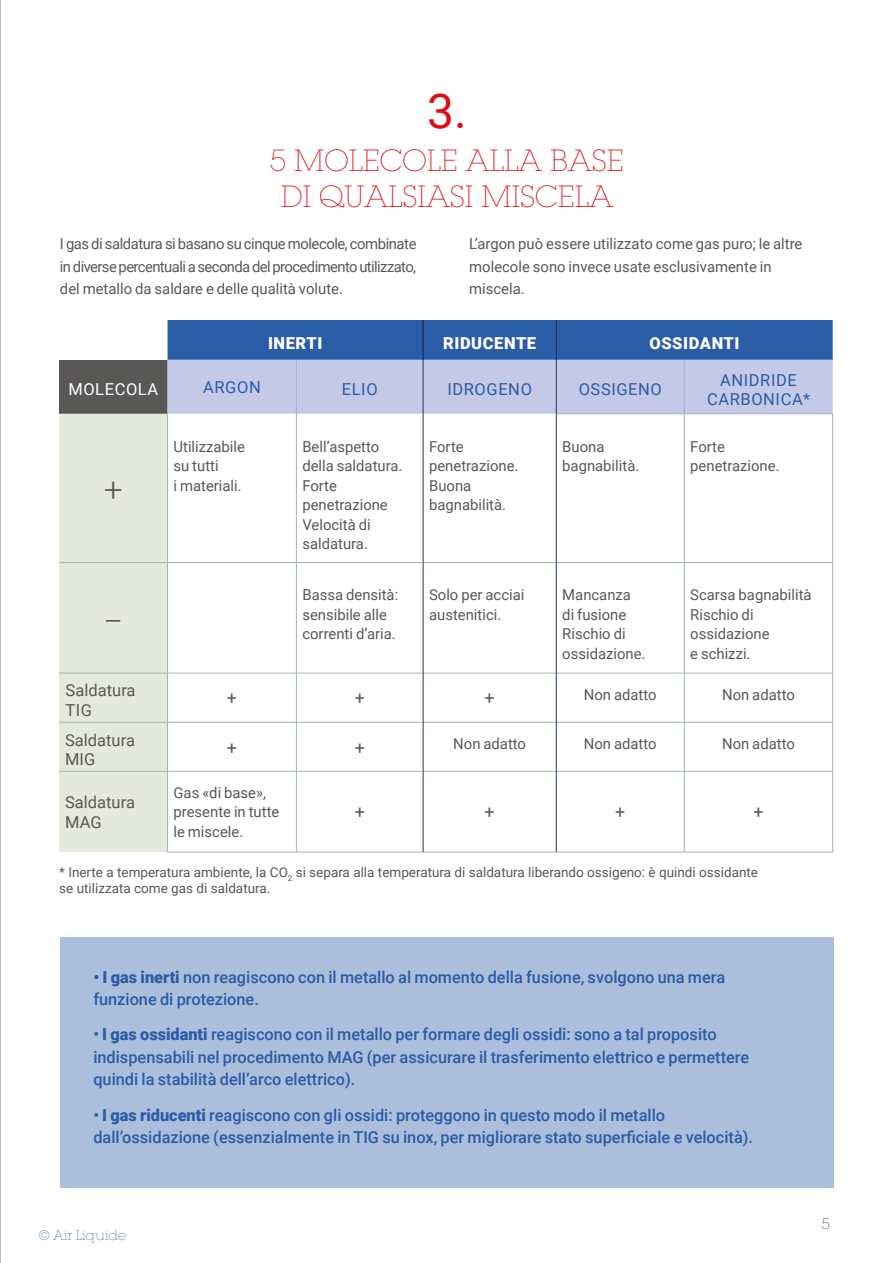
<style>
.page{position:relative;width:893px;height:1263px;background:#fff}
.page>*{position:absolute;margin:0;border:0;box-sizing:border-box;transform-origin:0 0}
.t1{font:48px "Roboto";color:#da0e16}
.t2{font:300 33px "Roboto";color:#595857}
.t3{font:200 30px/36px "Lubalin Graph Std";color:#da0e16;text-align:center}
.t4{font:18px "Roboto";color:#595857}
.t5{font:500 16.5px/22.5px "Roboto";color:#2b5ca6}
.t6{font:16.5px/19.8px "Roboto";letter-spacing:.035em;color:#2b5ca6;text-align:center}
.t7{font:16.5px/19.8px "Roboto";color:#595857}
.t8{font:900 16.5px "Roboto";letter-spacing:.035em;color:#fff}
.t9{font:16.5px "Roboto";letter-spacing:.035em;color:#fff}
.t10{font:15px/19.5px "Roboto";color:#595857}
.t11{font:200 15px "Lubalin Graph Std";color:#1d345c}
.t12{font:13.5px/16.2px "Roboto";color:#595857}
.t13{font:200 13.5px "Lubalin Graph Std";color:#2b5ca6}
.s1{font-weight:900}
</style>
<div class="page">
<div style="left:60px;top:937px;width:773px;height:251px;background:#abbedb"></div>
<div style="left:59px;top:360px;width:109px;height:54px;background:#595857"></div>
<svg style="left:168px;top:320px;width:665px;height:94px;background:#839acb"></svg>
<div style="left:59px;top:414px;width:108px;height:438px;background:#e5e8dc"></div>
<hr style="left:167px;top:414px;width:1px;height:148px;background:#a0b5bc">
<hr style="left:296px;top:414px;width:1px;height:148px;background:#a0b5bc">
<hr style="left:556px;top:413px;width:128px;height:1px;background:#a0b5bc">
<hr style="left:684px;top:413px;width:149px;height:1px;background:#a0b5bc">
<hr style="left:684px;top:414px;width:1px;height:148px;background:#a0b5bc">
<hr style="left:832px;top:414px;width:1px;height:148px;background:#a0b5bc">
<hr style="left:168px;top:562px;width:128px;height:1px;background:#a0b5bc">
<hr style="left:296px;top:562px;width:127px;height:1px;background:#a0b5bc">
<hr style="left:296px;top:563px;width:1px;height:110px;background:#a0b5bc">
<hr style="left:423px;top:562px;width:133px;height:1px;background:#a0b5bc">
<hr style="left:556px;top:562px;width:128px;height:1px;background:#a0b5bc">
<hr style="left:684px;top:562px;width:149px;height:1px;background:#a0b5bc">
<hr style="left:684px;top:563px;width:1px;height:110px;background:#a0b5bc">
<hr style="left:832px;top:563px;width:1px;height:110px;background:#a0b5bc">
<hr style="left:168px;top:673px;width:128px;height:1px;background:#a0b5bc">
<hr style="left:296px;top:673px;width:127px;height:1px;background:#a0b5bc">
<hr style="left:296px;top:673px;width:1px;height:49px;background:#a0b5bc">
<hr style="left:423px;top:673px;width:133px;height:1px;background:#a0b5bc">
<hr style="left:556px;top:673px;width:128px;height:1px;background:#a0b5bc">
<hr style="left:684px;top:673px;width:149px;height:1px;background:#a0b5bc">
<hr style="left:684px;top:673px;width:1px;height:49px;background:#a0b5bc">
<hr style="left:832px;top:673px;width:1px;height:49px;background:#a0b5bc">
<hr style="left:168px;top:722px;width:128px;height:1px;background:#a0b5bc">
<hr style="left:296px;top:722px;width:127px;height:1px;background:#a0b5bc">
<hr style="left:296px;top:722px;width:1px;height:49px;background:#a0b5bc">
<hr style="left:423px;top:722px;width:133px;height:1px;background:#a0b5bc">
<hr style="left:556px;top:722px;width:128px;height:1px;background:#a0b5bc">
<hr style="left:684px;top:722px;width:149px;height:1px;background:#a0b5bc">
<hr style="left:684px;top:722px;width:1px;height:49px;background:#a0b5bc">
<hr style="left:832px;top:722px;width:1px;height:49px;background:#a0b5bc">
<hr style="left:168px;top:771px;width:128px;height:1px;background:#a0b5bc">
<hr style="left:296px;top:771px;width:127px;height:1px;background:#a0b5bc">
<hr style="left:296px;top:771px;width:1px;height:81px;background:#a0b5bc">
<hr style="left:423px;top:771px;width:133px;height:1px;background:#a0b5bc">
<hr style="left:556px;top:771px;width:128px;height:1px;background:#a0b5bc">
<hr style="left:684px;top:771px;width:149px;height:1px;background:#a0b5bc">
<hr style="left:684px;top:771px;width:1px;height:81px;background:#a0b5bc">
<hr style="left:832px;top:771px;width:1px;height:81px;background:#a0b5bc">
<hr style="left:167px;top:852px;width:129px;height:1px;background:#a0b5bc">
<hr style="left:296px;top:852px;width:127px;height:1px;background:#a0b5bc">
<hr style="left:423px;top:852px;width:133px;height:1px;background:#a0b5bc">
<hr style="left:556px;top:852px;width:128px;height:1px;background:#a0b5bc">
<hr style="left:684px;top:852px;width:149px;height:1px;background:#a0b5bc">
<hr style="left:167px;top:360px;width:1px;height:54px;background:#a0b5bc">
<hr style="left:296px;top:360px;width:1px;height:54px;background:#a0b5bc">
<hr style="left:684px;top:360px;width:1px;height:53px;background:#a0b5bc">
<hr style="left:422px;top:320px;width:2px;height:40px;background:#1d345c">
<hr style="left:423px;top:414px;width:1px;height:148px;background:#1d345c">
<hr style="left:423px;top:562px;width:1px;height:111px;background:#1d345c">
<hr style="left:423px;top:673px;width:1px;height:49px;background:#1d345c">
<hr style="left:423px;top:722px;width:1px;height:49px;background:#1d345c">
<hr style="left:423px;top:771px;width:1px;height:81px;background:#1d345c">
<hr style="left:556px;top:414px;width:1px;height:148px;background:#1d345c">
<hr style="left:556px;top:562px;width:1px;height:111px;background:#1d345c">
<hr style="left:556px;top:673px;width:1px;height:49px;background:#1d345c">
<hr style="left:556px;top:722px;width:1px;height:49px;background:#1d345c">
<hr style="left:556px;top:771px;width:1px;height:81px;background:#1d345c">
<hr style="left:556px;top:320px;width:1px;height:40px;background:#1d345c">
<hr style="left:423px;top:360px;width:1px;height:54px;background:#1d345c">
<hr style="left:556px;top:360px;width:1px;height:54px;background:#1d345c">
<hr style="left:59px;top:562px;width:109px;height:1px;background:#a0b5bc">
<hr style="left:167px;top:563px;width:1px;height:110px;background:#a0b5bc">
<hr style="left:59px;top:673px;width:109px;height:1px;background:#a0b5bc">
<hr style="left:167px;top:673px;width:1px;height:49px;background:#a0b5bc">
<hr style="left:59px;top:722px;width:109px;height:1px;background:#a0b5bc">
<hr style="left:167px;top:722px;width:1px;height:49px;background:#a0b5bc">
<hr style="left:59px;top:771px;width:109px;height:1px;background:#a0b5bc">
<hr style="left:167px;top:771px;width:1px;height:81px;background:#a0b5bc">
<hr style="left:0;top:0;width:1px;height:1263px;background:#000">
<h1 class="t1" style="left:427px;top:77px;width:41px">3.</h1>
<h3 class="t3" style="left:270px;top:142px;width:355px">5 MOLECOLE ALLA BASE<br>DI QUALSIASI MISCELA</h3>
<p class="t10" style="left:60px;top:232px;width:358px;line-height:22.5px;text-align:justify">I gas di saldatura si basano su cinque molecole, combinate in diverse percentuali a seconda del procedimento utilizzato, del metallo da saldare e delle qualità volute.</p>
<p class="t10" style="left:469px;top:232px;width:335px;line-height:22.5px">L’argon può essere utilizzato come gas puro; le altre molecole sono invece usate esclusivamente in miscela.</p>
<p class="t8" style="left:268px;top:331px;width:56px">INERTI</p>
<p class="t8" style="left:443px;top:331px;width:95px">RIDUCENTE</p>
<p class="t8" style="left:649px;top:331px;width:92px">OSSIDANTI</p>
<p class="t9" style="left:68px;top:378px;width:91px">MOLECOLA</p>
<p class="t6" style="left:203px;top:377px;width:59px">ARGON</p>
<p class="t6" style="left:342px;top:379px;width:37px">ELIO</p>
<p class="t6" style="left:447px;top:379px;width:86px">IDROGENO</p>
<p class="t6" style="left:579px;top:379px;width:85px">OSSIGENO</p>
<p class="t6" style="left:707px;top:369px;width:105px">ANIDRIDE<br>CARBONICA*</p>
<h2 class="t2" style="left:104px;top:466px;width:20px">+</h2>
<h2 class="t2" style="left:106px;top:585px;width:16px">_</h2>
<p class="t10" style="left:174px;top:436px;width:73px">Utilizzabile su tutti<br>i materiali.</p>
<p class="t10" style="left:302px;top:436px;width:102px">Bell’aspetto della saldatura.<br>Forte penetrazione<br>Velocità di saldatura.</p>
<p class="t10" style="left:429px;top:436px;width:91px">Forte penetrazione.<br>Buona bagnabilità.</p>
<p class="t10" style="left:562px;top:436px;width:79px">Buona bagnabilità.</p>
<p class="t10" style="left:690px;top:436px;width:91px">Forte penetrazione.</p>
<p class="t10" style="left:302px;top:585px;width:97px">Bassa densità: sensibile alle correnti d’aria.</p>
<p class="t10" style="left:429px;top:585px;width:97px">Solo per acciai austenitici.</p>
<p class="t10" style="left:562px;top:585px;width:85px">Mancanza di fusione<br>Rischio di ossidazione.</p>
<p class="t10" style="left:690px;top:585px;width:123px">Scarsa bagnabilità<br>Rischio di ossidazione<br>e schizzi.</p>
<p class="t7" style="left:65px;top:680px;width:72px">Saldatura<br>TIG</p>
<p class="t4" style="left:227px;top:685px;width:12px">+</p>
<p class="t4" style="left:355px;top:685px;width:12px">+</p>
<p class="t4" style="left:485px;top:685px;width:12px">+</p>
<p class="t10" style="left:584px;top:685px;width:74px">Non adatto</p>
<p class="t10" style="left:722px;top:685px;width:74px">Non adatto</p>
<p class="t7" style="left:65px;top:729px;width:71px">Saldatura<br>MIG</p>
<p class="t4" style="left:227px;top:734px;width:12px">+</p>
<p class="t4" style="left:355px;top:734px;width:12px">+</p>
<p class="t10" style="left:453px;top:734px;width:74px">Non adatto</p>
<p class="t10" style="left:584px;top:734px;width:74px">Non adatto</p>
<p class="t10" style="left:722px;top:734px;width:74px">Non adatto</p>
<p class="t7" style="left:65px;top:792px;width:71px">Saldatura<br>MAG</p>
<p class="t10" style="left:174px;top:782px;width:107px">Gas «di base», presente in tutte le miscele.</p>
<p class="t4" style="left:355px;top:799px;width:12px">+</p>
<p class="t4" style="left:485px;top:799px;width:12px">+</p>
<p class="t4" style="left:615px;top:799px;width:12px">+</p>
<p class="t4" style="left:753px;top:799px;width:12px">+</p>
<p class="t12" style="left:59px;top:863px;width:700px">* Inerte a temperatura ambiente, la CO<sub>2</sub> si separa alla temperatura di saldatura liberando ossigeno: è quindi ossidante se utilizzata come gas di saldatura.</p>
<p class="t5" style="left:93px;top:965px;width:633px"><span class="s1">• I gas inerti</span> non reagiscono con il metallo al momento della fusione, svolgono una mera funzione di protezione.</p>
<p class="t5" style="left:93px;top:1023px;width:657px">• <span class="s1">I gas ossidanti</span> reagiscono con il metallo per formare degli ossidi: sono a tal proposito indispensabili nel procedimento MAG (per assicurare il trasferimento elettrico e permettere quindi la stabilità dell’arco elettrico).</p>
<p class="t5" style="left:93px;top:1103px;width:661px">• <span class="s1">I gas riducenti</span> reagiscono con gli ossidi: proteggono in questo modo il metallo dall’ossidazione (essenzialmente in TIG su inox, per migliorare stato superficiale e velocità).</p>
<p class="t13" style="left:39px;top:1227px;width:88px">© Air Liquide</p>
<p class="t11" style="left:822px;top:1215px;width:10px">5</p>
</div>
